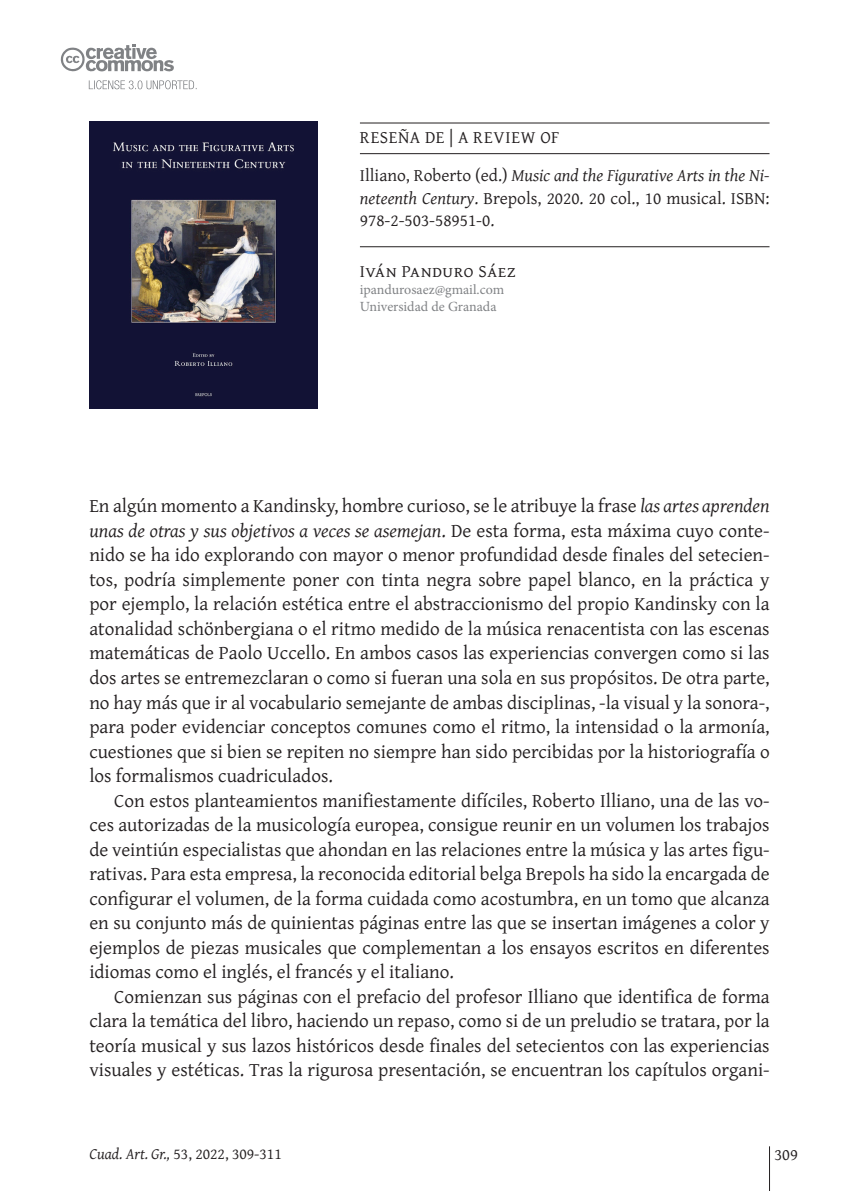
<style>
.page{position:relative;width:844px;height:1191px;background:#fff}
.page>*{position:absolute;margin:0;border:0;box-sizing:border-box;transform-origin:0 0}
.nosangr_caja{font:19.25px/24.5px "Gentium Plus";color:#231f20;text-align:justify}
.Cita_resena{font:17.5px/22.8px "Gentium Plus";color:#231f20;text-align:justify}
.howtocite{font:17.5px "Gentium Plus";letter-spacing:.035em;color:#231f20}
.autor{font:17.5px "Gentium Plus";letter-spacing:.035em;color:#231f20}
.t1{font:16.62px "Gentium Plus";color:#231f20}
.t2{font:15.75px "Gentium Plus";color:#231f20}
.info_autor_res{font:14px "Minion Pro";color:#808285}
.s1{font-style:italic}
</style>
<div class="page">
<hr style="left:769px;top:1146px;width:1px;height:45px;background:#231f20">
<svg style="left:89px;top:80px;width:107px;height:9px"></svg>
<svg style="left:60px;top:44px;width:114px;height:28px"></svg>
<hr style="left:360px;top:123px;width:409px;height:1px;background:#231f20">
<hr style="left:360px;top:153px;width:409px;height:1px;background:#231f20">
<hr style="left:360px;top:246px;width:409px;height:1px;background:#231f20">
<img style="left:89px;top:122px;width:228px;height:286px">
<p class="howtocite" style="left:360px;top:121px;width:201px">RESEÑA DE | A REVIEW OF</p>
<p class="Cita_resena" style="left:360px;top:162px;width:411px">Illiano, Roberto (ed.) <span class="s1">Music and the Figurative Arts in the Ni&shy;neteenth Century</span>. Brepols, 2020. 20 col., 10 musical. ISBN:<br>978-2-503-58951-0.</p>
<p class="autor" style="left:360px;top:255px;width:157px">Iván Panduro Sáez</p>
<p class="info_autor_res" style="left:360px;top:280px;width:146px">ipandurosaez@gmail.com</p>
<p class="info_autor_res" style="left:360px;top:297px;width:138px">Universidad de Granada</p>
<p class="nosangr_caja" style="left:89px;top:492px;width:681px">En algún momento a Kandinsky, hombre curioso, se le atribuye la frase <span class="s1">las artes aprenden unas de otras y sus objetivos a veces se asemejan</span>. De esta forma, esta máxima cuyo conte&shy;nido se ha ido explorando con mayor o menor profundidad desde finales del setecien&shy;tos, podría simplemente poner con tinta negra sobre papel blanco, en la práctica y por ejemplo, la relación estética entre el abstraccionismo del propio Kandinsky con la atonalidad schönbergiana o el ritmo medido de la música renacentista con las escenas matemáticas de Paolo Uccello. En ambos casos las experiencias convergen como si las dos artes se entremezclaran o como si fueran una sola en sus propósitos. De otra parte, no hay más que ir al vocabulario semejante de ambas disciplinas, -la visual y la sonora-, para poder evidenciar conceptos comunes como el ritmo, la intensidad o la armonía, cuestiones que si bien se repiten no siempre han sido percibidas por la historiografía o los formalismos cuadriculados.</p>
<p class="nosangr_caja" style="left:89px;top:786px;width:681px;text-indent:25px">Con estos planteamientos manifiestamente difíciles, Roberto Illiano, una de las vo&shy;ces autorizadas de la musicología europea, consigue reunir en un volumen los trabajos de veintiún especialistas que ahondan en las relaciones entre la música y las artes figu&shy;rativas. Para esta empresa, la reconocida editorial belga Brepols ha sido la encargada de configurar el volumen, de la forma cuidada como acostumbra, en un tomo que alcanza en su conjunto más de quinientas páginas entre las que se insertan imágenes a color y ejemplos de piezas musicales que complementan a los ensayos escritos en diferentes idiomas como el inglés, el francés y el italiano.</p>
<p class="nosangr_caja" style="left:89px;top:982px;width:681px;text-indent:25px">Comienzan sus páginas con el prefacio del profesor Illiano que identifica de forma clara la temática del libro, haciendo un repaso, como si de un preludio se tratara, por la teoría musical y sus lazos históricos desde finales del setecientos con las experiencias visuales y estéticas. Tras la rigurosa presentación, se encuentran los capítulos organi-</p>
<p class="t2" style="left:89px;top:1138px;width:194px"><span class="s1">Cuad. Art. Gr.,</span> 53, 2022, 309-311</p>
<p class="t1" style="left:774px;top:1138px;width:25px">309</p>
</div>
